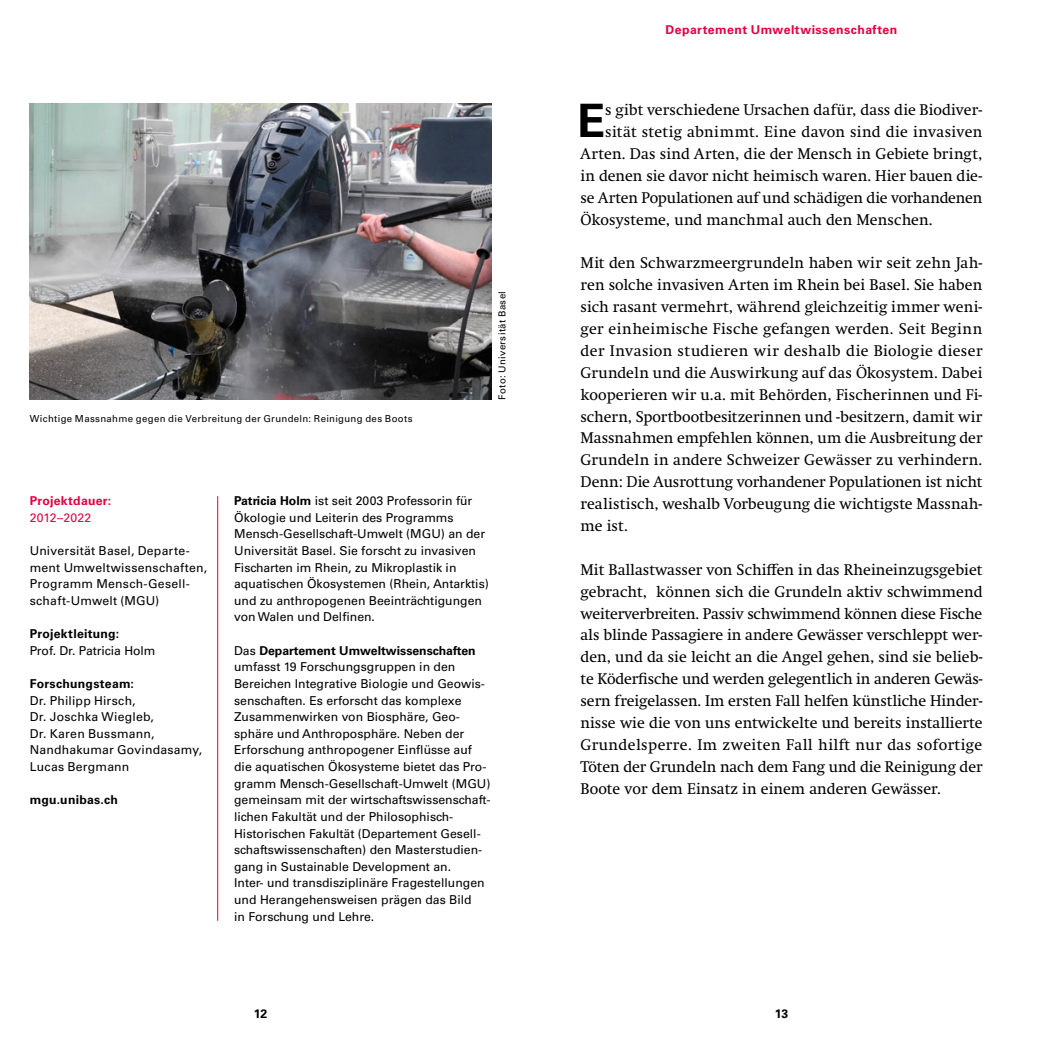
<style>
.page{position:relative;width:1042px;height:1042px;background:#fff}
.page>*{position:absolute;margin:0;border:0;box-sizing:border-box;transform-origin:0 0}
.t1{font:700 46.02px "Univers LT Std";color:#000}
.t2{font:15.75px/21.9px "Swift Neue LT Pro";color:#000;text-align:justify}
.t3{font:15.75px "Swift Neue LT Pro";letter-spacing:.02em;color:#000}
.t4{font:12.25px/16.6px "Univers LT Std";color:#000}
.t5{font:12.25px/16.6px "Univers LT Std";letter-spacing:.02em;color:#000}
.t6{font:700 12.25px "Univers LT Std";letter-spacing:.02em;color:#000}
.t7{font:700 12.25px "Univers LT Std";letter-spacing:.035em;color:#e40040}
.t8{font:12.25px "Univers LT Std";letter-spacing:.02em;color:#e40040}
.t9{font:9.62px "Univers LT Std";letter-spacing:.035em;color:#000}
.s1{font-weight:700}
</style>
<div class="page">
<hr style="left:217px;top:496px;width:1px;height:425px;background:#e40040">
<img style="left:30px;top:104px;width:461px;height:296px">
<p class="t9" style="left:30px;top:412px;width:384px">Wichtige Massnahme gegen die Verbreitung der Grundeln: Reinigung des Boots</p>
<p class="t9" style="left:496px;top:400px;width:110px;rotate:-90deg">Foto: Universität Basel</p>
<p class="t7" style="left:30px;top:493px;width:83px">Projektdauer:</p>
<p class="t8" style="left:30px;top:510px;width:63px">2012–2022</p>
<p class="t5" style="left:30px;top:542px;width:179px">Universität Basel, Departe&shy;ment Umweltwissenschaften,<br>Programm Mensch-Gesell&shy;schaft-Umwelt (MGU)</p>
<p class="t6" style="left:30px;top:626px;width:91px">Projektleitung:</p>
<p class="t4" style="left:30px;top:642px;width:127px">Prof. Dr. Patricia Holm</p>
<p class="t6" style="left:30px;top:676px;width:106px">Forschungsteam:</p>
<p class="t4" style="left:30px;top:692px;width:174px">Dr. Philipp Hirsch,<br>Dr. Joschka Wiegleb,<br>Dr. Karen Bussmann,<br>Nandhakumar Govindasamy,<br>Lucas Bergmann</p>
<p class="t6" style="left:30px;top:793px;width:90px">mgu.unibas.ch</p>
<p class="t4" style="left:234px;top:492px;width:256px"><span class="s1">Patricia Holm</span> ist seit 2003 Professorin für Ökologie und Leiterin des Programms Mensch-Gesellschaft-Umwelt (MGU) an der Universität Basel. Sie forscht zu invasiven Fischarten im Rhein, zu Mikroplastik in aquatischen Ökosystemen (Rhein, Antarktis) und zu anthropogenen Beeinträchtigungen von Walen und Delfinen.</p>
<p class="t4" style="left:234px;top:642px;width:258px">Das <span class="s1">Departement Umweltwissenschaften </span>umfasst 19 Forschungsgruppen in den Bereichen Integrative Biologie und Geowis&shy;senschaften. Es erforscht das komplexe Zusammenwirken von Biosphäre, Geo&shy;sphäre und Anthroposphäre. Neben der Erforschung anthropogener Einflüsse auf die aquatischen Ökosysteme bietet das Pro&shy;gramm Mensch-Gesellschaft-Umwelt (MGU) gemeinsam mit der wirtschaftswissenschaft&shy;lichen Fakultät und der Philosophisch-Historischen Fakultät (Departement Gesell&shy;schaftswissenschaften) den Masterstudien&shy;gang in Sustainable Development an.<br>Inter- und transdisziplinäre Fragestellungen und Herangehensweisen prägen das Bild<br>in Forschung und Lehre.</p>
<p class="t7" style="left:665px;top:22px;width:233px">Departement Umweltwissenschaften</p>
<h1 class="t1" style="left:577px;top:94px;width:30px">E</h1>
<p class="t2" style="left:605px;top:99px;width:379px">s gibt verschiedene Ursachen dafür, dass die Biodiver-</p>
<p class="t3" style="left:605px;top:122px;width:379px">sität stetig abnimmt. Eine davon sind die invasiven</p>
<p class="t2" style="left:580px;top:143px;width:403px">Arten. Das sind Arten, die der Mensch in Gebiete bringt,</p>
<p class="t2" style="left:580px;top:165px;width:403px">in denen sie davor nicht heimisch waren. Hier bauen die-</p>
<p class="t2" style="left:580px;top:186px;width:403px">se Arten Populationen auf und schädigen die vorhandenen</p>
<p class="t2" style="left:580px;top:208px;width:354px">Ökosysteme, und manchmal auch den Menschen.</p>
<p class="t2" style="left:580px;top:252px;width:403px">Mit den Schwarzmeergrundeln haben wir seit zehn Jah&shy;ren solche invasiven Arten im Rhein bei Basel. Sie haben sich rasant vermehrt, während gleichzeitig immer weni&shy;ger einheimische Fische gefangen werden. Seit Beginn der Invasion studieren wir deshalb die Biologie dieser Grundeln und die Auswirkung auf das Ökosystem. Dabei kooperieren wir u.a. mit Behörden, Fischerinnen und Fi&shy;schern, Sportbootbesitzerinnen und -besitzern, damit wir Massnahmen empfehlen können, um die Ausbreitung der Grundeln in andere Schweizer Gewässer zu verhindern.<br>Denn: Die Ausrottung vorhandener Populationen ist nicht realistisch, weshalb Vorbeugung die wichtigste Massnah&shy;me ist.</p>
<p class="t2" style="left:580px;top:558px;width:404px">Mit Ballastwasser von Schiffen in das Rheineinzugsgebiet gebracht, können sich die Grundeln aktiv schwimmend weiterverbreiten. Passiv schwimmend können diese Fische als blinde Passagiere in andere Gewässer verschleppt wer&shy;den, und da sie leicht an die Angel gehen, sind sie belieb&shy;te Köderfische und werden gelegentlich in anderen Gewäs&shy;sern freigelassen. Im ersten Fall helfen künstliche Hinder&shy;nisse wie die von uns entwickelte und bereits installierte Grundelsperre. Im zweiten Fall hilft nur das sofortige Töten der Grundeln nach dem Fang und die Reinigung der Boote vor dem Einsatz in einem anderen Gewässer.</p>
<p class="t6" style="left:254px;top:1006px;width:15px">12</p>
<p class="t6" style="left:775px;top:1006px;width:15px">13</p>
</div>
